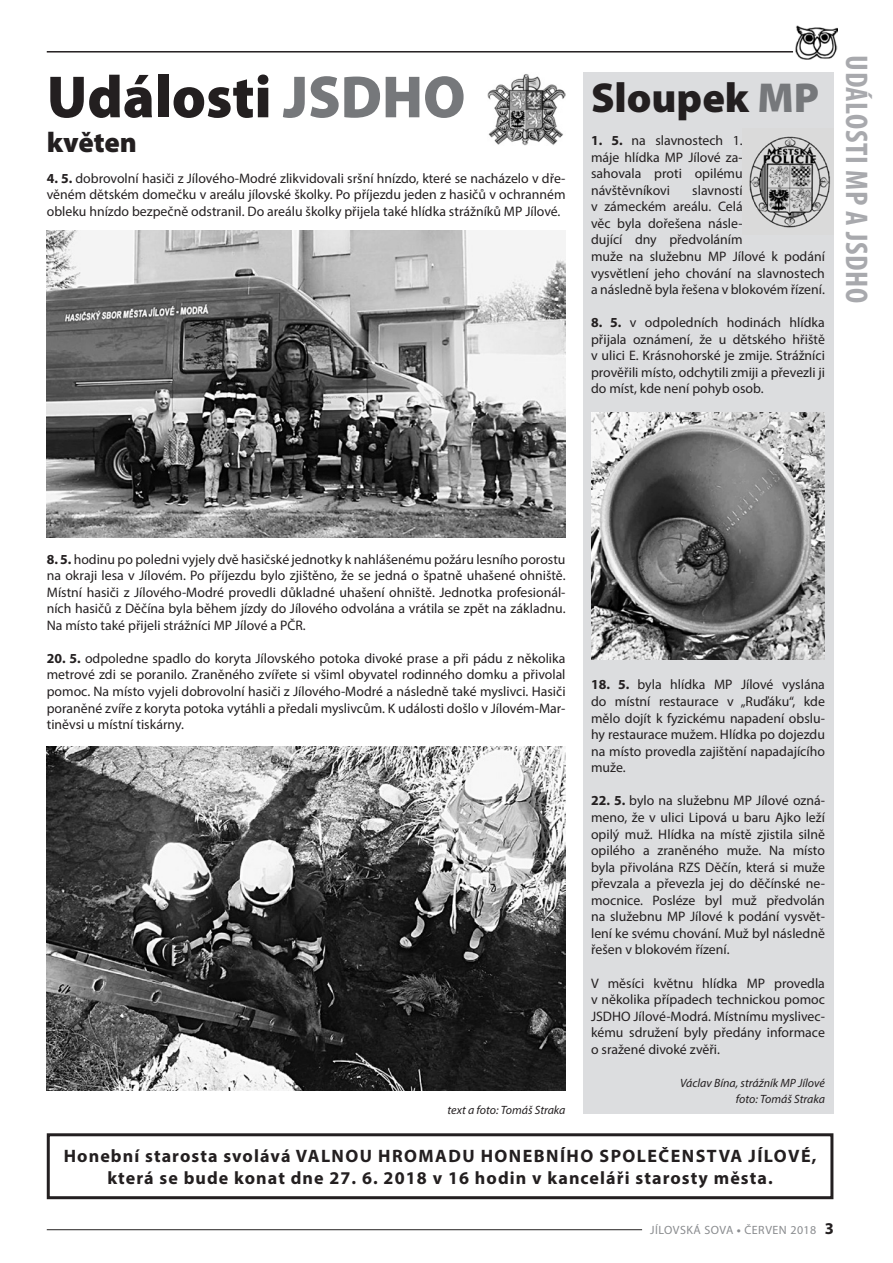
<style>
.page{position:relative;width:893px;height:1263px;background:#fff}
.page>*{position:absolute;margin:0;border:0;box-sizing:border-box;transform-origin:0 0}
.t1{font:900 60px "Myriad Pro";color:#231f20}
.t2{font:900 42px "Myriad Pro";color:#231f20}
.t3{font:700 condensed 31.5px "Myriad Pro";letter-spacing:.02em;color:#a8a9ad}
.t4{font:900 28.5px "Myriad Pro";color:#231f20}
.t5{font:700 18px/21.6px "Myriad Pro";letter-spacing:.06em;color:#231f20;text-align:center}
.t6{font:13.8px/16.5px "Myriad Pro";color:#231f20;text-align:justify}
.t7{font:italic 12px/16.2px "Myriad Pro";color:#231f20;text-align:right}
.t8{font:12px "Myriad Pro";letter-spacing:.04em;color:#8a8c8f}
.s1{color:#76787b}
.s2{font-weight:700}
.s3{font-weight:700;font-size:16.5px;color:#231f20}
</style>
<div class="page">
<hr style="left:47px;top:1229px;width:595px;height:1px;background:#231f20">
<hr style="left:47px;top:51px;width:746px;height:2px;background:#231f20">
<img style="left:796px;top:26px;width:42px;height:34px">
<div style="left:583px;top:72px;width:250px;height:1042px;background:#dcdddf"></div>
<img style="left:749px;top:136px;width:82px;height:92px">
<img style="left:487px;top:74px;width:79px;height:71px">
<img style="left:47px;top:231px;width:519px;height:307px">
<img style="left:47px;top:746px;width:519px;height:345px">
<img style="left:591px;top:412px;width:234px;height:248px">
<div style="left:47px;top:1133px;width:786px;height:66px;border:3px solid #231f20"></div>
<h1 class="t1" style="left:47px;top:57px;width:420px">Události <span class="s1">JSDHO</span></h1>
<h3 class="t4" style="left:47px;top:123px;width:92px">květen</h3>
<p class="t6" style="left:47px;top:169px;width:520px"><span class="s2">4. 5.</span> dobrovolní hasiči z Jílového-Modré zlikvidovali sršní hnízdo, které se nacházelo v dře&shy;věném dětském domečku v areálu jílovské školky. Po příjezdu jeden z hasičů v ochranném obleku hnízdo bezpečně odstranil. Do areálu školky přijela také hlídka strážníků MP Jílové.</p>
<h2 class="t2" style="left:591px;top:70px;width:229px">Sloupek <span class="s1">MP</span></h2>
<p class="t6" style="left:591px;top:132px;width:153px"><span class="s2">1. 5.</span> na slavnostech 1. máje hlídka MP Jílové za&shy;sahovala proti opilému návštěvníkovi</p>
<p class="t6" style="left:591px;top:182px;width:235px;text-align:left;text-indent:101px">slavností<br>v zámeckém areálu. Celá<br>věc byla dořešena násle-<br>dující dny předvoláním<br>muže na služebnu MP Jílové k podání vysvětlení jeho chování na slavnostech a následně byla řešena v blokovém řízení.</p>
<p class="t6" style="left:591px;top:314px;width:235px"><span class="s2">8. 5.</span> v odpoledních hodinách hlídka přijala oznámení, že u dětského hřiště v ulici E. Krásnohorské je zmije. Strážníci prověřili místo, odchytili zmiji a převezli ji do míst, kde není pohyb osob.</p>
<h3 class="t3" style="left:876px;top:55px;width:249px;rotate:90deg">UDÁLOSTI MP A JSDHO</h3>
<p class="t6" style="left:47px;top:550px;width:520px"><span class="s2">8. 5.</span> hodinu po poledni vyjely dvě hasičské jednotky k nahlášenému požáru lesního porostu na okraji lesa v Jílovém. Po příjezdu bylo zjištěno, že se jedná o špatně uhašené ohniště.<br>Místní hasiči z Jílového-Modré provedli důkladné uhašení ohniště. Jednotka profesionál&shy;ních hasičů z Děčína byla během jízdy do Jílového odvolána a vrátila se zpět na základnu.<br>Na místo také přijeli strážníci MP Jílové a PČR.</p>
<p class="t6" style="left:47px;top:650px;width:520px"><span class="s2">20. 5.</span> odpoledne spadlo do koryta Jílovského potoka divoké prase a při pádu z několika metrové zdi se poranilo. Zraněného zvířete si všiml obyvatel rodinného domku a přivolal pomoc. Na místo vyjeli dobrovolní hasiči z Jílového-Modré a následně také myslivci. Hasiči poraněné zvíře z koryta potoka vytáhli a předali myslivcům. K události došlo v Jílovém-Mar&shy;tiněvsi u místní tiskárny.</p>
<p class="t6" style="left:591px;top:676px;width:235px"><span class="s2">18. 5.</span> byla hlídka MP Jílové vyslána do místní restaurace v „Ruďáku“, kde mělo dojít k fyzickému napadení obslu&shy;hy restaurace mužem. Hlídka po dojezdu na místo provedla zajištění napadajícího muže.</p>
<p class="t6" style="left:591px;top:792px;width:235px"><span class="s2">22. 5.</span> bylo na služebnu MP Jílové ozná&shy;meno, že v ulici Lipová u baru Ajko leží opilý muž. Hlídka na místě zjistila silně opilého a zraněného muže. Na místo byla přivolána RZS Děčín, která si muže převzala a převezla jej do děčínské ne&shy;mocnice. Posléze byl muž předvolán na služebnu MP Jílové k podání vysvět&shy;lení ke svému chování. Muž byl následně řešen v blokovém řízení.</p>
<p class="t6" style="left:591px;top:974px;width:235px">V měsíci květnu hlídka MP provedla v několika případech technickou pomoc JSDHO Jílové-Modrá. Místnímu myslivec&shy;kému sdružení byly předány informace o sražené divoké zvěři.</p>
<p class="t7" style="left:680px;top:1074px;width:146px">Václav Bína, strážník MP Jílové foto: Tomáš Straka</p>
<p class="t7" style="left:448px;top:1102px;width:119px">text a foto: Tomáš Straka</p>
<h3 class="t5" style="left:64px;top:1145px;width:754px">Honební starosta svolává VALNOU HROMADU HONEBNÍHO SPOLEČENSTVA JÍLOVÉ, která se bude konat dne 27. 6. 2018 v 16 hodin v kanceláři starosty města.</h3>
<p class="t8" style="left:650px;top:1222px;width:185px">JÍLOVSKÁ SOVA <span class="s2">•</span> ČERVEN 2018 <span class="s3">3</span></p>
</div>
